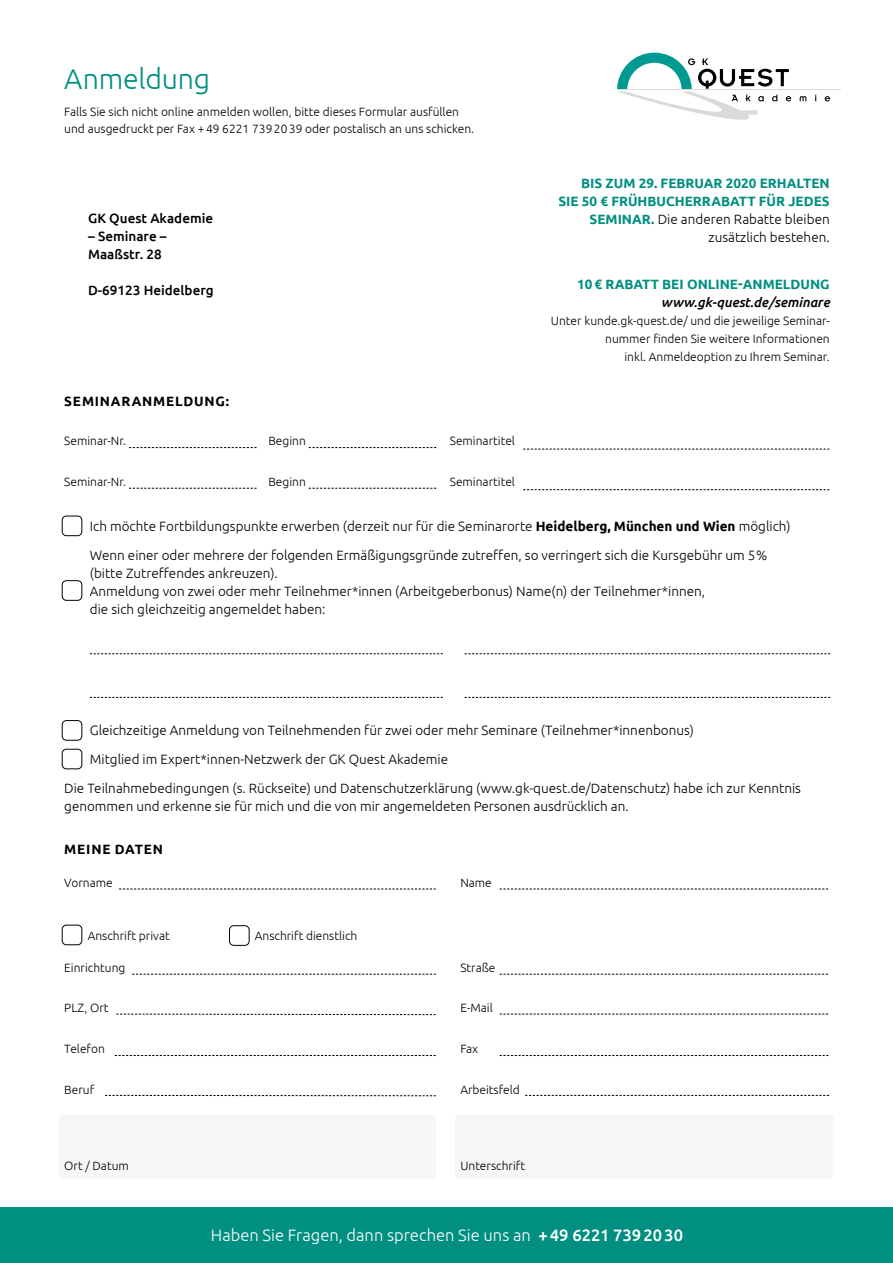
<style>
.page{position:relative;width:893px;height:1263px;background:#fff}
.page>*{position:absolute;margin:0;border:0;box-sizing:border-box;transform-origin:0 0}
.t1{font:300 28.5px "Ubuntu";letter-spacing:-.01em;color:#008f81}
.Fließtext{font:300 16.5px "Ubuntu";color:#fff}
.Fließtext-2{font:300 13.5px/18px "Ubuntu";color:#000}
.Fließtext-3{font:700 13.5px/18px "Ubuntu";color:#008f81;text-align:right}
.Fließtext-4{font:500 13.5px "Ubuntu";color:#000}
.Fließtext-5{font:700 13.5px "Ubuntu";letter-spacing:.06em;color:#000}
.Fließtext-6{font:300 12px/18px "Ubuntu";color:#000;text-align:right}
.s1{font-weight:300;color:#000}
.s2{font-weight:500;font-style:italic;color:#000}
.s3{font-weight:700}
.s4{color:#fff}
.s5{font-weight:500}
</style>
<div class="page">
<div style="left:0;top:1208px;width:893px;height:55px;background:#008f81"></div>
<svg style="left:617px;top:53px;width:174px;height:67px"></svg>
<svg style="left:800px;top:96px;width:6px;height:5px"></svg>
<svg style="left:825px;top:96px;width:5px;height:5px"></svg>
<hr style="left:617px;top:89px;width:224px;height:1px;background:#dadada">
<div style="left:455px;top:1114px;width:378px;height:64px;background:#f6f6f6;border-radius:4px"></div>
<div style="left:60px;top:1114px;width:376px;height:64px;background:#f6f6f6;border-radius:4px"></div>
<svg style="left:132px;top:974px;width:304px;height:1px"></svg>
<svg style="left:116px;top:1013px;width:320px;height:2px"></svg>
<svg style="left:115px;top:1055px;width:321px;height:1px"></svg>
<svg style="left:105px;top:1095px;width:331px;height:1px"></svg>
<svg style="left:500px;top:974px;width:328px;height:1px"></svg>
<svg style="left:500px;top:1014px;width:328px;height:1px"></svg>
<svg style="left:500px;top:1055px;width:328px;height:1px"></svg>
<svg style="left:525px;top:1095px;width:304px;height:1px"></svg>
<svg style="left:119px;top:889px;width:317px;height:1px"></svg>
<svg style="left:500px;top:889px;width:328px;height:1px"></svg>
<svg style="left:129px;top:447px;width:128px;height:1px"></svg>
<svg style="left:309px;top:447px;width:127px;height:1px"></svg>
<svg style="left:523px;top:449px;width:306px;height:1px"></svg>
<svg style="left:129px;top:488px;width:128px;height:1px"></svg>
<svg style="left:309px;top:488px;width:127px;height:1px"></svg>
<svg style="left:523px;top:489px;width:306px;height:1px"></svg>
<svg style="left:90px;top:653px;width:353px;height:1px"></svg>
<svg style="left:465px;top:653px;width:365px;height:1px"></svg>
<svg style="left:90px;top:697px;width:353px;height:1px"></svg>
<svg style="left:465px;top:697px;width:365px;height:1px"></svg>
<div style="left:62px;top:516px;width:20px;height:20px;border:1px solid #000;border-radius:4px"></div>
<div style="left:62px;top:580px;width:20px;height:20px;border:1px solid #000;border-radius:4px"></div>
<div style="left:62px;top:720px;width:20px;height:20px;border:1px solid #000;border-radius:4px"></div>
<div style="left:62px;top:749px;width:20px;height:20px;border:1px solid #000;border-radius:4px"></div>
<div style="left:62px;top:925px;width:20px;height:20px;border:1px solid #000;border-radius:4px"></div>
<div style="left:229px;top:925px;width:20px;height:20px;border:1px solid #000;border-radius:4px"></div>
<p class="t1" style="left:64px;top:61px;width:147px">Anmeldung</p>
<p class="Fließtext-6" style="left:64px;top:104px;width:411px;line-height:16.5px;text-align:left">Falls Sie sich nicht online anmelden wollen, bitte dieses Formular ausfüllen und ausgedruckt per Fax +49 6221 7392039 oder postalisch an uns schicken.</p>
<p class="Fließtext-4" style="left:88px;top:209px;width:126px">GK Quest Akademie</p>
<p class="Fließtext-4" style="left:88px;top:227px;width:80px">– Seminare –</p>
<p class="Fließtext-4" style="left:88px;top:245px;width:75px">Maaßstr. 28</p>
<p class="Fließtext-4" style="left:88px;top:281px;width:127px">D-69123 Heidelberg</p>
<p class="Fließtext-3" style="left:558px;top:174px;width:273px">BIS ZUM 29. FEBRUAR 2020 ERHALTEN<br>SIE 50 € FRÜHBUCHERRABATT FÜR JEDES<br>SEMINAR. <span class="s1">Die anderen Rabatte bleiben zusätzlich bestehen.</span></p>
<p class="Fließtext-3" style="left:577px;top:275px;width:254px">10 € RABATT BEI ONLINE-ANMELDUNG <span class="s2">www.gk-quest.de/seminare</span></p>
<p class="Fließtext-6" style="left:551px;top:311px;width:280px">Unter kunde.gk-quest.de/ und die jeweilige Seminar&shy;nummer finden Sie weitere Informationen<br>inkl. Anmeldeoption zu Ihrem Seminar.</p>
<p class="Fließtext-5" style="left:64px;top:393px;width:166px">SEMINARANMELDUNG:</p>
<p class="Fließtext-6" style="left:64px;top:431px;width:63px">Seminar-Nr.</p>
<p class="Fließtext-6" style="left:268px;top:431px;width:39px">Beginn</p>
<p class="Fließtext-6" style="left:450px;top:431px;width:67px">Seminartitel</p>
<p class="Fließtext-6" style="left:64px;top:472px;width:63px">Seminar-Nr.</p>
<p class="Fließtext-6" style="left:268px;top:472px;width:39px">Beginn</p>
<p class="Fließtext-6" style="left:450px;top:472px;width:67px">Seminartitel</p>
<p class="Fließtext-2" style="left:90px;top:517px;width:702px">Ich möchte Fortbildungspunkte erwerben (derzeit nur für die Seminarorte <span class="s3">Heidelberg, München und Wien</span> möglich)</p>
<p class="Fließtext-2" style="left:90px;top:545px;width:679px">Wenn einer oder mehrere der folgenden Ermäßigungsgründe zutreffen, so verringert sich die Kursgebühr um 5% (bitte Zutreffendes ankreuzen).<br>Anmeldung von zwei oder mehr Teilnehmer*innen (Arbeitgeberbonus) Name(n) der Teilnehmer*innen,<br>die sich gleichzeitig angemeldet haben:</p>
<p class="Fließtext-2" style="left:90px;top:721px;width:606px">Gleichzeitige Anmeldung von Teilnehmenden für zwei oder mehr Seminare (Teilnehmer*innenbonus)</p>
<p class="Fließtext-2" style="left:90px;top:750px;width:360px">Mitglied im Expert*innen-Netzwerk der GK Quest Akademie</p>
<p class="Fließtext-2" style="left:64px;top:778px;width:738px">Die Teilnahmebedingungen (s. Rückseite) und Datenschutzerklärung (www.gk-quest.de/Datenschutz) habe ich zur Kenntnis genommen und erkenne sie für mich und die von mir angemeldeten Personen ausdrücklich an.</p>
<p class="Fließtext-5" style="left:64px;top:841px;width:100px">MEINE DATEN</p>
<p class="Fließtext-6" style="left:64px;top:874px;width:63px">Vorname <span class="s4">....</span></p>
<p class="Fließtext-6" style="left:460px;top:874px;width:33px">Name</p>
<p class="Fließtext-6" style="left:88px;top:926px;width:84px">Anschrift privat</p>
<p class="Fließtext-6" style="left:255px;top:926px;width:104px">Anschrift dienstlich</p>
<p class="Fließtext-6" style="left:64px;top:958px;width:63px">Einrichtung</p>
<p class="Fließtext-6" style="left:460px;top:958px;width:37px">Straße</p>
<p class="Fließtext-6" style="left:64px;top:999px;width:46px">PLZ, Ort</p>
<p class="Fließtext-6" style="left:460px;top:999px;width:34px">E-Mail</p>
<p class="Fließtext-6" style="left:64px;top:1039px;width:42px">Telefon</p>
<p class="Fließtext-6" style="left:460px;top:1039px;width:19px">Fax</p>
<p class="Fließtext-6" style="left:64px;top:1080px;width:31px">Beruf</p>
<p class="Fließtext-6" style="left:460px;top:1080px;width:61px">Arbeitsfeld</p>
<p class="Fließtext-6" style="left:64px;top:1157px;width:66px">Ort / Datum</p>
<p class="Fließtext-6" style="left:460px;top:1157px;width:66px">Unterschrift</p>
<p class="Fließtext" style="left:211px;top:1225px;width:474px">Haben Sie Fragen, dann sprechen Sie uns an <span class="s5">+49 6221 7392030</span></p>
</div>
